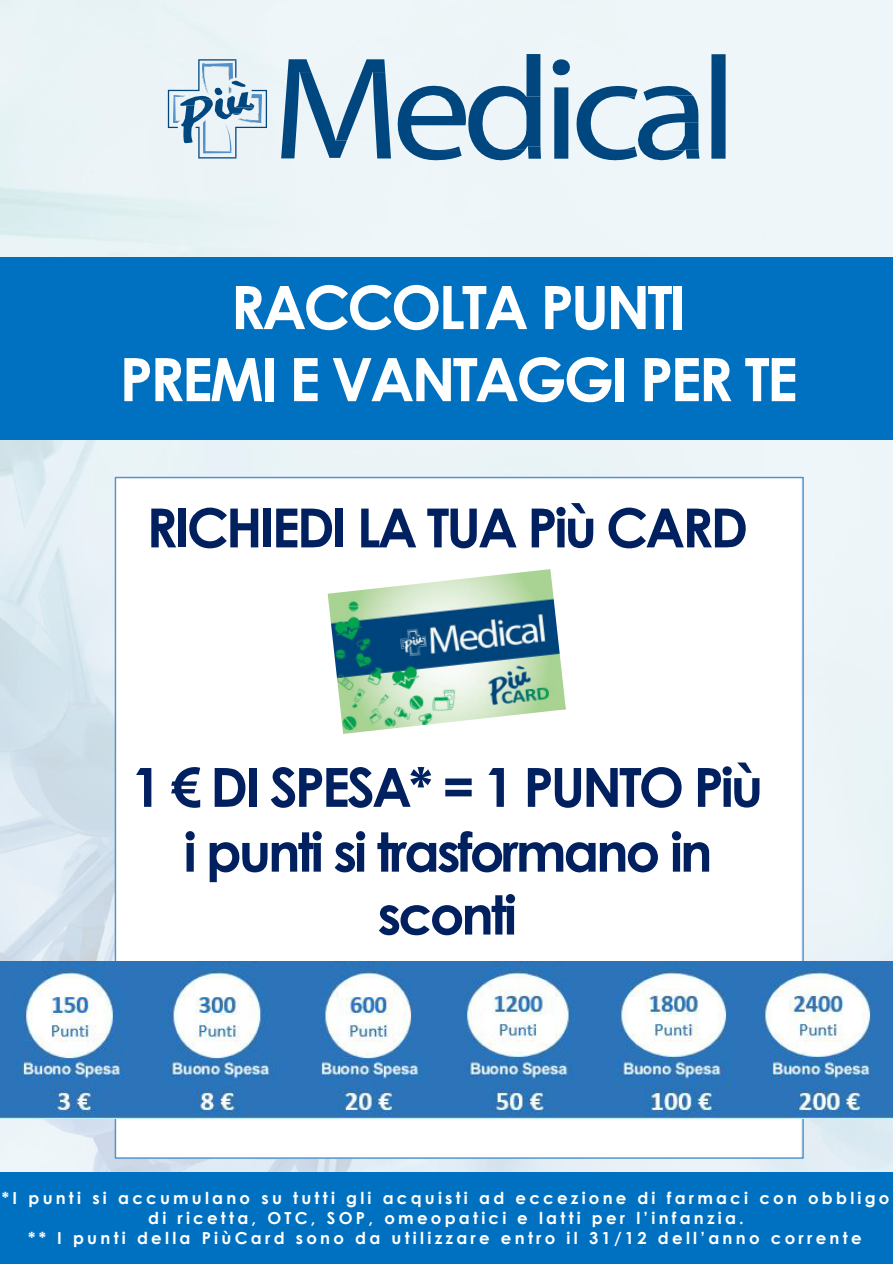
<style>
.page{position:relative;width:893px;height:1264px;background:#fff}
.page>*{position:absolute;margin:0;border:0;box-sizing:border-box;transform-origin:0 0}
.t1{font:700 60px/72px "Century Gothic";letter-spacing:-.05em;color:#fff;text-align:center}
.t2{font:700 54px/63.8px "Century Gothic";letter-spacing:-.055em;color:#002060;text-align:center}
.t3{font:700 16.5px/20px "Century Gothic";letter-spacing:.195em;color:#fff;text-align:center}
</style>
<div class="page">
<img style="left:0;top:0;width:892px;height:1171px">
<div style="left:0;top:257px;width:892px;height:183px;background:#0070c0"></div>
<div style="left:115px;top:477px;width:686px;height:680px;background:#fff"></div>
<svg style="left:168px;top:59px;width:99px;height:99px"></svg>
<svg style="left:281px;top:59px;width:110px;height:99px"></svg>
<svg style="left:397px;top:86px;width:144px;height:74px"></svg>
<div style="left:526px;top:54px;width:14px;height:43px;background:#00467f"></div>
<div style="left:554px;top:87px;width:14px;height:72px;background:#00467f"></div>
<svg style="left:552px;top:59px;width:18px;height:16px"></svg>
<svg style="left:576px;top:86px;width:123px;height:74px"></svg>
<div style="left:711px;top:54px;width:14px;height:105px;background:#00467f"></div>
<div style="left:0;top:1171px;width:892px;height:92px;background:#0070c0"></div>
<img style="left:327px;top:569px;width:239px;height:164px">
<img style="left:0;top:961px;width:892px;height:156px">
<h1 class="t1" style="left:119px;top:268px;width:680px">RACCOLTA PUNTI<br>PREMI E VANTAGGI PER TE</h1>
<h2 class="t2" style="left:146px;top:493px;width:603px">RICHIEDI LA TUA Più CARD</h2>
<h2 class="t2" style="left:131px;top:752px;width:633px">1 € DI SPESA* = 1 PUNTO Più i punti si trasformano in sconti</h2>
<p class="t3" style="left:2px;top:1186px;width:889px">*I punti si accumulano su tutti gli acquisti ad eccezione di farmaci con obbligo di ricetta, OTC, SOP, omeopatici e latti per l’infanzia.<br>** I punti della PiùCard sono da utilizzare entro il 31/12 dell’anno corrente</p>
</div>
